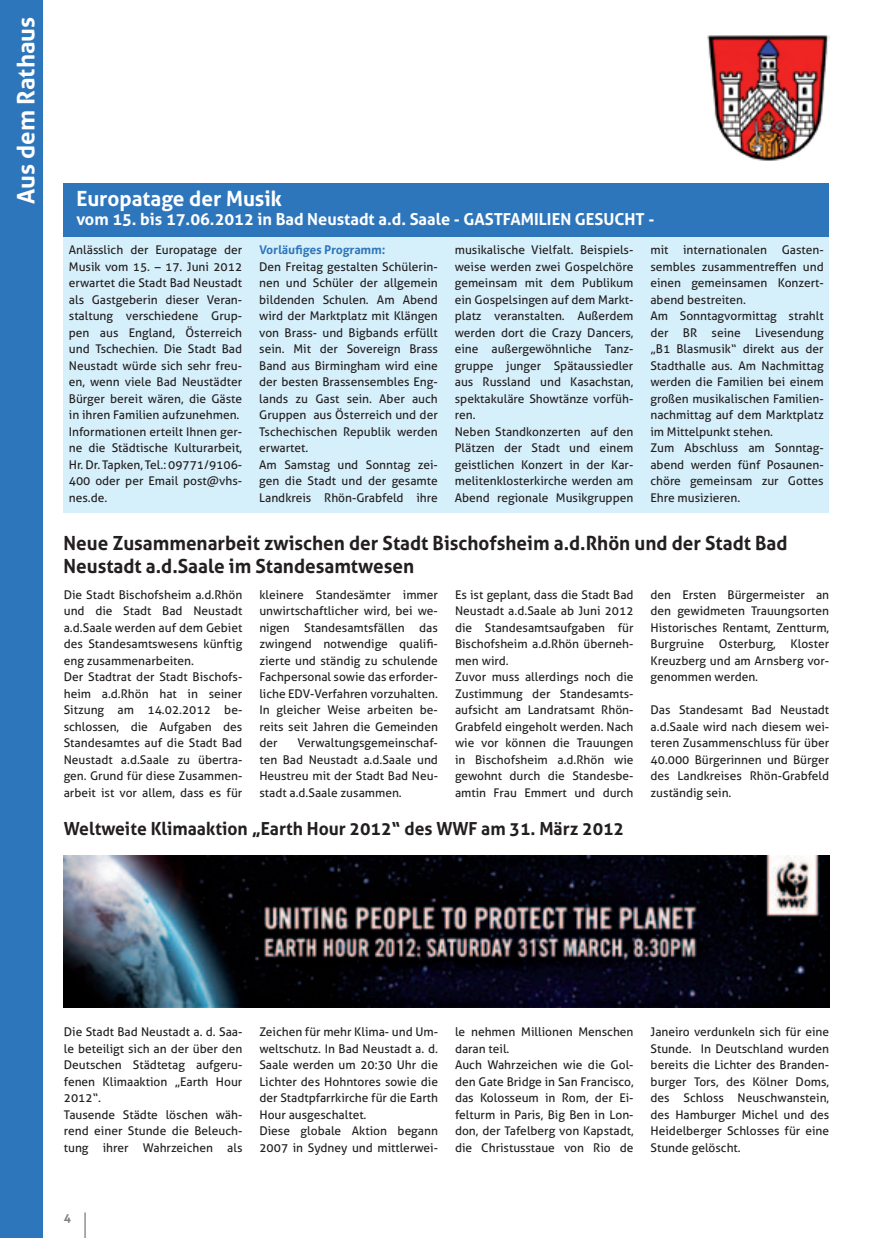
<style>
.page{position:relative;width:893px;height:1238px;background:#fff}
.page>*{position:absolute;margin:0;border:0;box-sizing:border-box;transform-origin:0 0}
.t1{font:700 24px "Aller";color:#fff}
.t2{font:700 21px "Aller";color:#fff}
.t3{font:700 19.5px/23.4px "Aller";color:#231f20}
.t4{font:700 18px "Aller";color:#231f20}
.t5{font:700 16.5px "Aller";color:#fff}
.t6{font:12px/16.5px "Aller";color:#231f20}
.t7{font:700 12px "Aller";color:#2e76bc}
.t8{font:700 12px "Aller";color:#808285}
</style>
<div class="page">
<img style="left:707px;top:35px;width:122px;height:126px">
<div style="left:0;top:0;width:43px;height:1237px;background:#2e76bc"></div>
<svg style="left:85px;top:1212px;width:1px;height:25px"></svg>
<img style="left:64px;top:855px;width:765px;height:152px">
<div style="left:64px;top:210px;width:765px;height:303px;background:#d6f0fb"></div>
<div style="left:64px;top:183px;width:765px;height:53px;background:#2e76bc"></div>
<h1 class="t1" style="left:11px;top:204px;width:188px;rotate:-90deg">Aus dem Rathaus</h1>
<h2 class="t2" style="left:76px;top:185px;width:207px">Europatage der Musik</h2>
<h3 class="t5" style="left:76px;top:209px;width:580px">vom 15. bis 17.06.2012 in Bad Neustadt a.d. Saale - GASTFAMILIEN GESUCHT -</h3>
<p class="t6" style="left:69px;top:241px;width:175px">Anlässlich der Europatage der<br>Musik vom 15. – 17. Juni 2012 erwartet die Stadt Bad Neustadt als Gastgeberin dieser Veran&shy;staltung verschiedene Grup&shy;pen aus England, Österreich und Tschechien. Die Stadt Bad<br>Neustadt würde sich sehr freu&shy;en, wenn viele Bad Neustädter<br>Bürger bereit wären, die Gäste in ihren Familien aufzunehmen.<br>Informationen erteilt Ihnen ger&shy;ne die Städtische Kulturarbeit,<br>Hr. Dr. Tapken, Tel.: 09771/9106-<br>400 oder per Email post@vhs&shy;nes.de.</p>
<p class="t7" style="left:259px;top:242px;width:128px">Vorläufiges Programm:</p>
<p class="t6" style="left:455px;top:241px;width:180px">musikalische Vielfalt. Beispiels&shy;weise werden zwei Gospelchöre gemeinsam mit dem Publikum ein Gospelsingen auf dem Markt&shy;platz veranstalten. Außerdem werden dort die Crazy Dancers, eine außergewöhnliche Tanz&shy;gruppe junger Spätaussiedler aus Russland und Kasachstan, spektakuläre Showtänze vorfüh&shy;ren.<br>Neben Standkonzerten auf den<br>Plätzen der Stadt und einem geistlichen Konzert in der Kar&shy;melitenklosterkirche werden am<br>Abend regionale Musikgruppen</p>
<p class="t6" style="left:650px;top:241px;width:175px">mit internationalen Gasten&shy;sembles zusammentreffen und einen gemeinsamen Konzert&shy;abend bestreiten.<br>Am Sonntagvormittag strahlt der BR seine Livesendung „B1 Blasmusik“ direkt aus der<br>Stadthalle aus. Am Nachmittag werden die Familien bei einem großen musikalischen Familien&shy;nachmittag auf dem Marktplatz im Mittelpunkt stehen.<br>Zum Abschluss am Sonntag&shy;abend werden fünf Posaunen&shy;chöre gemeinsam zur Gottes<br>Ehre musizieren.</p>
<p class="t6" style="left:259px;top:258px;width:180px">Den Freitag gestalten Schülerin&shy;nen und Schüler der allgemein bildenden Schulen. Am Abend wird der Marktplatz mit Klängen von Brass- und Bigbands erfüllt sein. Mit der Sovereign Brass<br>Band aus Birmingham wird eine der besten Brassensembles Eng&shy;lands zu Gast sein. Aber auch<br>Gruppen aus Österreich und der<br>Tschechischen Republik werden erwartet.<br>Am Samstag und Sonntag zei&shy;gen die Stadt und der gesamte<br>Landkreis Rhön-Grabfeld ihre</p>
<h3 class="t3" style="left:64px;top:531px;width:725px">Neue Zusammenarbeit zwischen der Stadt Bischofsheim a.d.Rhön und der Stadt Bad<br>Neustadt a.d.Saale im Standesamtwesen</h3>
<p class="t6" style="left:259px;top:586px;width:180px;text-align:justify">kleinere Standesämter immer unwirtschaftlicher wird, bei we&shy;nigen Standesamtsfällen das zwingend notwendige qualifi&shy;zierte und ständig zu schulende Fachpersonal sowie das erforder&shy;liche EDV-Verfahren vorzuhalten.<br>In gleicher Weise arbeiten be&shy;reits seit Jahren die Gemeinden der</p>
<p class="t6" style="left:64px;top:586px;width:180px">Die Stadt Bischofsheim a.d.Rhön und die Stadt Bad Neustadt a.d.Saale werden auf dem Gebiet des Standesamtswesens künftig eng zusammenarbeiten.<br>Der Stadtrat der Stadt Bischofs&shy;heim a.d.Rhön hat in seiner<br>Sitzung am 14.02.2012 be&shy;schlossen, die Aufgaben des<br>Standesamtes auf die Stadt Bad<br>Neustadt a.d.Saale zu übertra&shy;gen. Grund für diese Zusammen&shy;arbeit ist vor allem, dass es für</p>
<p class="t6" style="left:651px;top:586px;width:180px;text-align:justify">den Ersten Bürgermeister an den gewidmeten Trauungsorten Historisches Rentamt, Zentturm, Burgruine Osterburg, Kloster Kreuzberg und am Arnsberg vor&shy;genommen werden.</p>
<p class="t6" style="left:651px;top:701px;width:180px;text-align:justify">Das Standesamt Bad Neustadt a.d.Saale wird nach diesem wei&shy;teren Zusammenschluss für über 40.000 Bürgerinnen und Bürger des Landkreises Rhön-Grabfeld zuständig sein.</p>
<p class="t6" style="left:455px;top:586px;width:180px">Es ist geplant, dass die Stadt Bad<br>Neustadt a.d.Saale ab Juni 2012 die Standesamtsaufgaben für<br>Bischofsheim a.d.Rhön überneh&shy;men wird.<br>Zuvor muss allerdings noch die<br>Zustimmung der Standesamts&shy;aufsicht am Landratsamt Rhön-<br>Grabfeld eingeholt werden. Nach wie vor können die Trauungen in Bischofsheim a.d.Rhön wie gewohnt durch die Standesbe&shy;amtin Frau Emmert und durch</p>
<p class="t6" style="left:259px;top:734px;width:180px;text-align:justify;text-indent:38px">Verwaltungsgemeinschaf&shy;ten Bad Neustadt a.d.Saale und Heustreu mit der Stadt Bad Neu&shy;stadt a.d.Saale zusammen.</p>
<h3 class="t4" style="left:64px;top:817px;width:562px">Weltweite Klimaaktion „Earth Hour 2012“ des WWF am 31. März 2012</h3>
<p class="t6" style="left:64px;top:1023px;width:180px">Die Stadt Bad Neustadt a. d. Saa&shy;le beteiligt sich an der über den<br>Deutschen Städtetag aufgeru&shy;fenen Klimaaktion „Earth Hour<br>2012“.<br>Tausende Städte löschen wäh&shy;rend einer Stunde die Beleuch&shy;tung ihrer Wahrzeichen als</p>
<p class="t6" style="left:259px;top:1023px;width:180px">Zeichen für mehr Klima- und Um&shy;weltschutz. In Bad Neustadt a. d.<br>Saale werden um 20:30 Uhr die<br>Lichter des Hohntores sowie die der Stadtpfarrkirche für die Earth<br>Hour ausgeschaltet.<br>Diese globale Aktion begann<br>2007 in Sydney und mittlerwei-</p>
<p class="t6" style="left:455px;top:1023px;width:180px">le nehmen Millionen Menschen daran teil.<br>Auch Wahrzeichen wie die Gol&shy;den Gate Bridge in San Francisco, das Kolosseum in Rom, der Ei&shy;felturm in Paris, Big Ben in Lon&shy;don, der Tafelberg von Kapstadt, die Christusstaue von Rio de</p>
<p class="t6" style="left:651px;top:1023px;width:180px;text-align:justify">Janeiro verdunkeln sich für eine Stunde. In Deutschland wurden bereits die Lichter des Branden&shy;burger Tors, des Kölner Doms, des Schloss Neuschwanstein, des Hamburger Michel und des Heidelberger Schlosses für eine Stunde gelöscht.</p>
<p class="t8" style="left:64px;top:1209px;width:9px">4</p>
</div>
